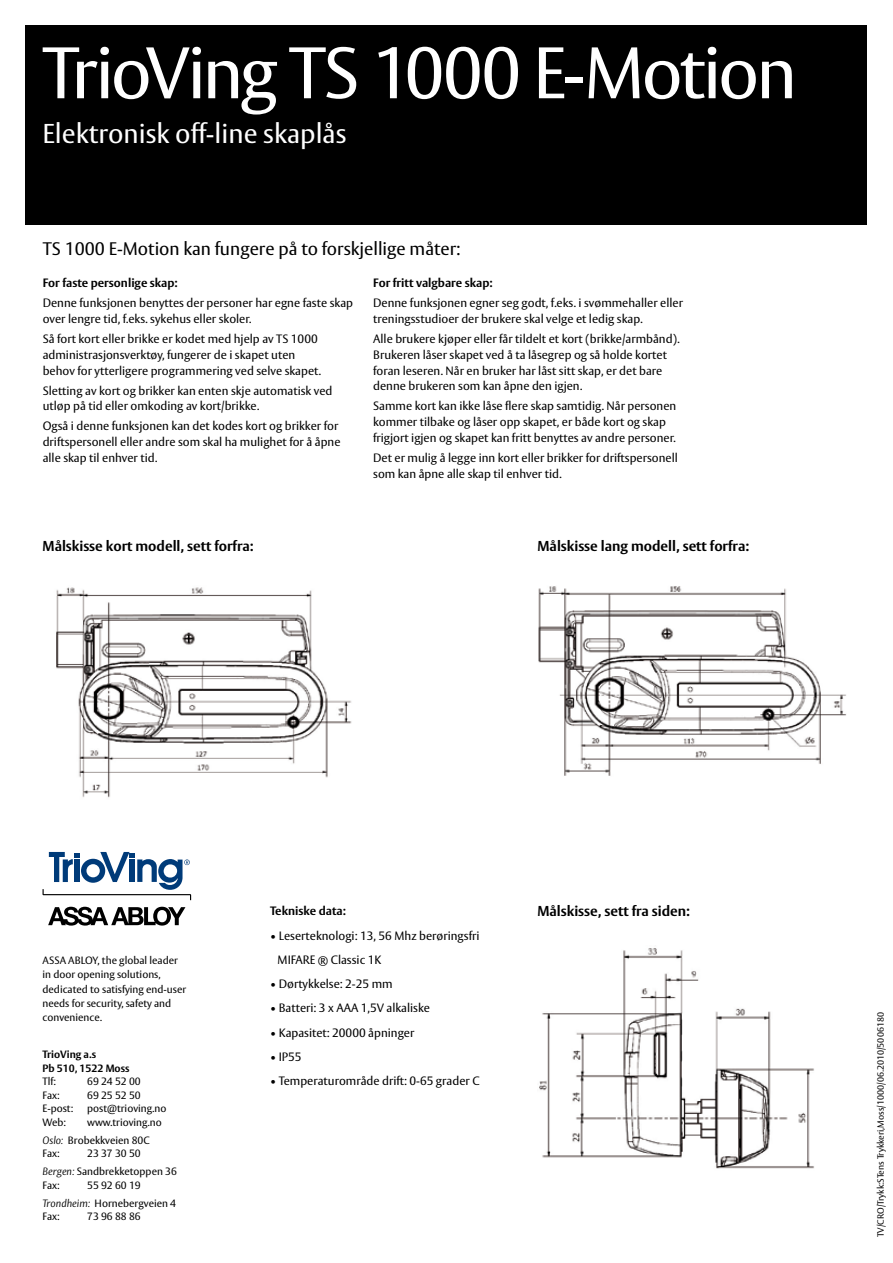
<style>
.page{position:relative;width:893px;height:1263px;background:#fff}
.page>*{position:absolute;margin:0;border:0;box-sizing:border-box;transform-origin:0 0}
.t1{font:72px "ASSA Vesta";letter-spacing:-.04em;color:#fff}
.t2{font:27px "ASSA Vesta";color:#fff}
.t3{font:18px "ASSA Vesta";color:#000}
.t4{font:700 14.25px "ASSA Vesta";color:#000}
.t5{font:12px/15.8px "ASSA Vesta";color:#000}
.t6{font:700 12px "ASSA Vesta";color:#000}
.t7{font:10.5px/14.2px "ASSA Vesta";color:#000}
.t8{font:700 10.5px/13.5px "ASSA Vesta";color:#000}
.t9{font:9px "ASSA Vesta";color:#000}
.s1{font-weight:300;font-style:italic}
</style>
<div class="page">
<div style="left:26px;top:26px;width:841px;height:199px;background:#000"></div>
<svg style="left:48px;top:907px;width:137px;height:19px"></svg>
<svg style="left:43px;top:852px;width:148px;height:48px"></svg>
<img style="left:56px;top:587px;width:296px;height:211px">
<img style="left:538px;top:586px;width:309px;height:190px">
<img style="left:539px;top:948px;width:275px;height:221px">
<h1 class="t1" style="left:43px;top:30px;width:756px">TrioVing TS 1000 E-Motion</h1>
<h2 class="t2" style="left:43px;top:117px;width:306px">Elektronisk off-line skaplås</h2>
<h3 class="t3" style="left:43px;top:238px;width:419px">TS 1000 E-Motion kan fungere på to forskjellige måter:</h3>
<p class="t6" style="left:43px;top:276px;width:137px">For faste personlige skap:</p>
<p class="t5" style="left:43px;top:296px;width:312px">Denne funksjonen benyttes der personer har egne faste skap over lengre tid, f.eks. sykehus eller skoler.</p>
<p class="t5" style="left:43px;top:332px;width:280px">Så fort kort eller brikke er kodet med hjelp av TS 1000 administrasjonsverktøy, fungerer de i skapet uten behov for ytterligere programmering ved selve skapet.</p>
<p class="t5" style="left:43px;top:383px;width:291px">Sletting av kort og brikker kan enten skje automatisk ved utløp på tid eller omkoding av kort/brikke.</p>
<p class="t5" style="left:43px;top:419px;width:299px">Også i denne funksjonen kan det kodes kort og brikker for driftspersonell eller andre som skal ha mulighet for å åpne alle skap til enhver tid.</p>
<p class="t6" style="left:373px;top:276px;width:121px">For fritt valgbare skap:</p>
<p class="t5" style="left:373px;top:296px;width:311px">Denne funksjonen egner seg godt, f.eks. i svømmehaller eller treningsstudioer der brukere skal velge et ledig skap.</p>
<p class="t5" style="left:373px;top:332px;width:308px">Alle brukere kjøper eller får tildelt et kort (brikke/armbånd).<br>Brukeren låser skapet ved å ta låsegrep og så holde kortet foran leseren. Når en bruker har låst sitt skap, er det bare denne brukeren som kan åpne den igjen.</p>
<p class="t5" style="left:373px;top:399px;width:305px">Samme kort kan ikke låse flere skap samtidig. Når personen kommer tilbake og låser opp skapet, er både kort og skap frigjort igjen og skapet kan fritt benyttes av andre personer.</p>
<p class="t5" style="left:373px;top:450px;width:306px">Det er mulig å legge inn kort eller brikker for driftspersonell som kan åpne alle skap til enhver tid.</p>
<p class="t4" style="left:43px;top:537px;width:213px">Målskisse kort modell, sett forfra:</p>
<p class="t4" style="left:537px;top:537px;width:213px">Målskisse lang modell, sett forfra:</p>
<p class="t7" style="left:43px;top:954px;width:145px">ASSA ABLOY, the global leader in door opening solutions, dedicated to satisfying end-user needs for security, safety and convenience.</p>
<p class="t8" style="left:43px;top:1048px;width:88px">TrioVing a.s<br>Pb 510, 1522 Moss</p>
<p class="t7" style="left:43px;top:1075px;width:15px">Tlf:</p>
<p class="t7" style="left:87px;top:1075px;width:55px">69 24 52 00</p>
<p class="t7" style="left:43px;top:1088px;width:19px">Fax:</p>
<p class="t7" style="left:87px;top:1088px;width:55px">69 25 52 50</p>
<p class="t7" style="left:43px;top:1102px;width:32px">E-post:</p>
<p class="t7" style="left:87px;top:1102px;width:81px">post@trioving.no</p>
<p class="t7" style="left:43px;top:1115px;width:25px">Web:</p>
<p class="t7" style="left:43px;top:1114px;width:121px;line-height:18px;text-indent:45px">www.trioving.no<br><span class="s1">Oslo:</span> Brobekkveien 80C</p>
<p class="t7" style="left:43px;top:1147px;width:19px">Fax:</p>
<p class="t7" style="left:43px;top:1145px;width:136px;line-height:18px;text-indent:45px">23 37 30 50<br><span class="s1">Bergen:</span> Sandbrekketoppen 36</p>
<p class="t7" style="left:43px;top:1178px;width:19px">Fax:</p>
<p class="t7" style="left:43px;top:1177px;width:135px;line-height:18px;text-indent:45px">55 92 60 19<br><span class="s1">Trondheim:</span> Hornebergveien 4</p>
<p class="t7" style="left:43px;top:1210px;width:19px">Fax:</p>
<p class="t7" style="left:87px;top:1210px;width:55px">73 96 88 86</p>
<p class="t6" style="left:270px;top:904px;width:77px">Tekniske data:</p>
<p class="t4" style="left:537px;top:902px;width:154px">Målskisse, sett fra siden:</p>
<p class="t5" style="left:278px;top:924px;width:203px;line-height:24.3px;text-indent:-8px">• Leserteknologi: 13, 56 Mhz berøringsfri<br>MIFARE ® Classic 1K</p>
<p class="t5" style="left:270px;top:977px;width:124px">• Dørtykkelse: 2-25 mm</p>
<p class="t5" style="left:270px;top:1001px;width:161px">• Batteri: 3 x AAA 1,5V alkaliske</p>
<p class="t5" style="left:270px;top:1025px;width:146px">• Kapasitet: 20000 åpninger</p>
<p class="t5" style="left:270px;top:1049px;width:33px">• IP55</p>
<p class="t5" style="left:270px;top:1074px;width:211px">• Temperaturområde drift: 0-65 grader C</p>
<p class="t9" style="left:875px;top:1237px;width:226px;rotate:-90deg">TV/CRO/Trykk:STens Trykkeri,Moss/1000/06.2010/5006180</p>
</div>
